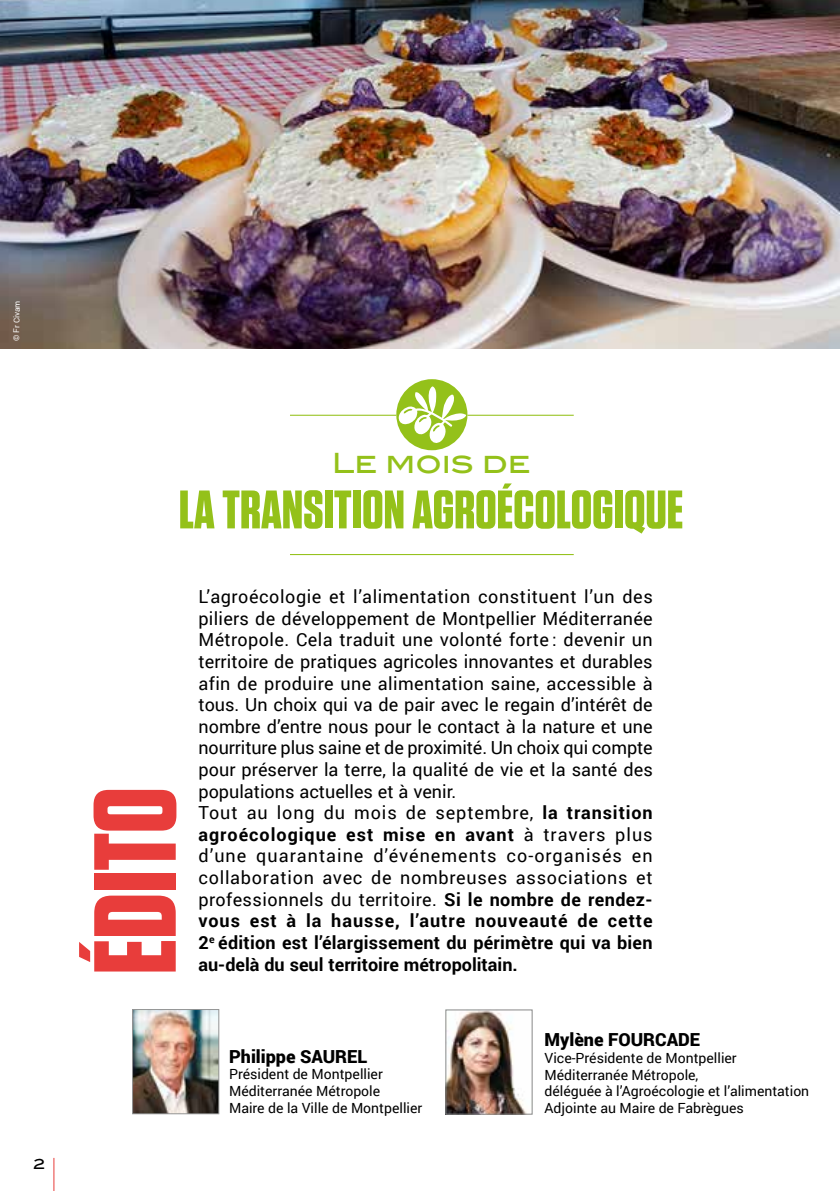
<style>
.page{position:relative;width:840px;height:1191px;background:#fff}
.page>*{position:absolute;margin:0;border:0;box-sizing:border-box;transform-origin:0 0}
.t1{font:700 116.2px "Tungsten";color:#e83d3b}
.t2{font:700 54.2px "Tungsten";color:#94c11a}
.t3{font:500 27.8px "Blair ITC";color:#94c11a}
.t4{font:18px/21.6px "Roboto";letter-spacing:.015em;color:#000}
.t5{font:900 18px "Roboto";color:#000}
.t6{font:14px/16.8px "Roboto";color:#000}
.t7{font:500 14px "Blair ITC";color:#000}
.t8{font:8px "Roboto";color:#fff}
.s1{font-weight:700}
</style>
<div class="page">
<hr style="left:54px;top:1157px;width:1px;height:34px;background:#e83d3b">
<img style="left:0;top:0;width:839px;height:349px">
<img style="left:134px;top:1011px;width:83px;height:101px">
<div style="left:132px;top:1009px;width:87px;height:105px;border:1px solid #939494"></div>
<hr style="left:290px;top:554px;width:283px;height:1px;background:#94c11a">
<hr style="left:290px;top:415px;width:106px;height:1px;background:#94c11a">
<svg style="left:396px;top:379px;width:71px;height:71px"></svg>
<hr style="left:467px;top:415px;width:106px;height:1px;background:#94c11a">
<img style="left:447px;top:1011px;width:80px;height:101px">
<div style="left:445px;top:1009px;width:87px;height:105px;border:1px solid #888988"></div>
<p class="t8" style="left:11px;top:341px;width:41px;rotate:-89deg">© Fr Civam</p>
<p class="t7" style="left:34px;top:1155px;width:13px">2</p>
<h3 class="t3" style="left:331px;top:446px;width:200px">Le mois de</h3>
<h2 class="t2" style="left:179px;top:480px;width:505px">LA TRANSITION AGROÉCOLOGIQUE</h2>
<h1 class="t1" style="left:73px;top:974px;width:189px;rotate:-90deg">ÉDITO</h1>
<p class="t4" style="left:198px;top:585px;width:455px">L’agroécologie et l’alimentation constituent l’un des piliers de développement de Montpellier Méditerranée Métropole. Cela traduit une volonté forte : devenir un territoire de pratiques agricoles innovantes et durables afin de produire une alimentation saine, accessible à tous. Un choix qui va de pair avec le regain d’intérêt de nombre d’entre nous pour le contact à la nature et une nourriture plus saine et de proximité. Un choix qui compte pour préserver la terre, la qualité de vie et la santé des populations actuelles et à venir.<br>Tout au long du mois de septembre, <span class="s1">la transition agroécologique est mise en avant</span> à travers plus d’une quarantaine d’événements co-organisés en collaboration avec de nombreuses associations et professionnels du territoire. <span class="s1">Si le nombre de rendez&shy;vous est à la hausse, l’autre nouveauté de cette 2</span><sup>e</sup> <span class="s1">édition est l’élargissement du périmètre qui va bien au-delà du seul territoire métropolitain.</span></p>
<p class="t5" style="left:229px;top:1043px;width:139px">Philippe SAUREL</p>
<p class="t6" style="left:229px;top:1065px;width:194px">Président de Montpellier<br>Méditerranée Métropole<br>Maire de la Ville de Montpellier</p>
<p class="t5" style="left:544px;top:1026px;width:157px">Mylène FOURCADE</p>
<p class="t6" style="left:544px;top:1048px;width:266px">Vice-Présidente de Montpellier Méditerranée Métropole,<br>déléguée à l’Agroécologie et l’alimentation Adjointe au Maire de Fabrègues</p>
</div>
